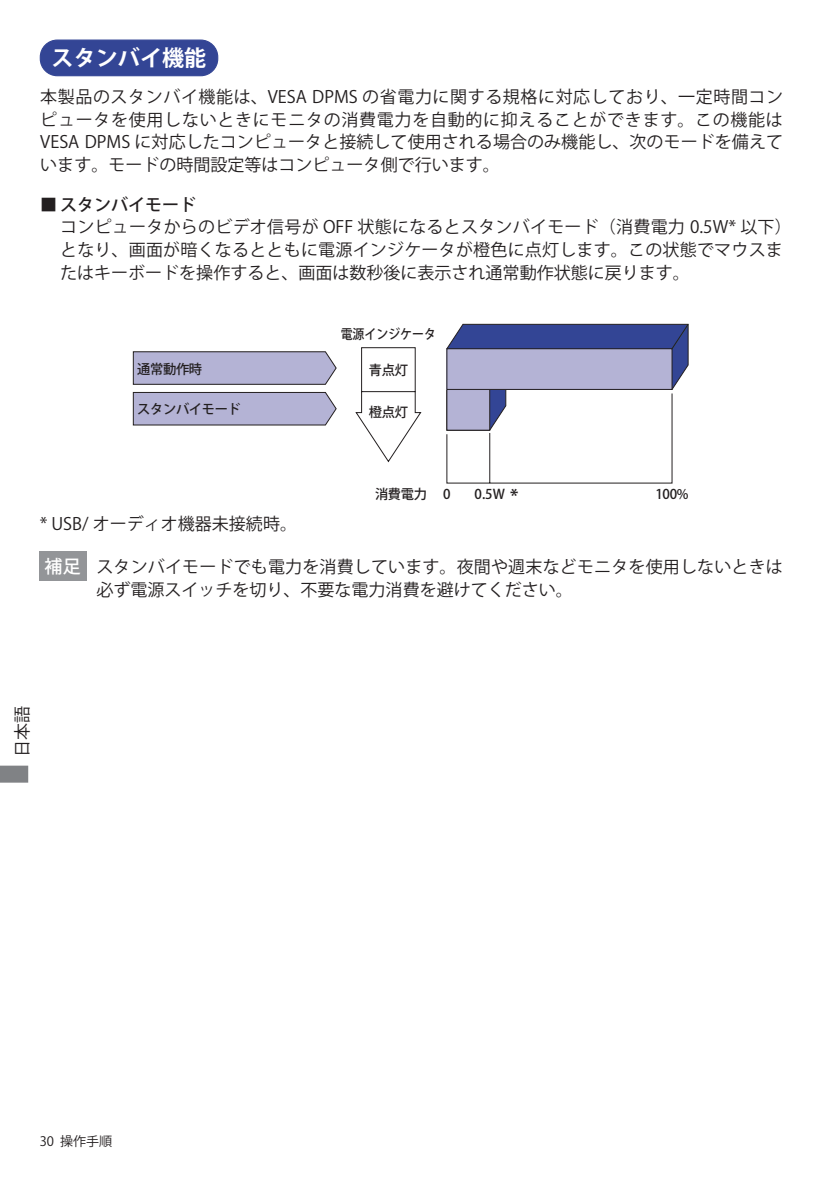
<style>
.page{position:relative;width:840px;height:1191px;background:#fff}
.page>*{position:absolute;margin:0;border:0;box-sizing:border-box;transform-origin:0 0}
.t1{font:700 22px "Koz Go Pro";letter-spacing:.005em;color:#fff}
.t2{font:500 18px "Koz Go Pro";color:#fff}
.t3{font:17px/22.6px "Koz Go Pro";letter-spacing:.005em;color:#231f20}
.t4{font:700 17px "Koz Go Pro";color:#231f20}
.t5{font:13.4px "Koz Go Pro Medium 90 msp RKSJ H";letter-spacing:-.025em;color:#231f20}
.t6{font:13.4px "Koz Go Pro Medium 90 msp RKSJ H";color:#231f20;scale:.89 1}
.t7{font:13px "Koz Go Pro";color:#231f20}
.s1{font-weight:500}
</style>
<div class="page">
<svg style="left:0;top:765px;width:28px;height:17px"></svg>
<div style="left:40px;top:40px;width:178px;height:36px;background:#334595;border-radius:17px"></div>
<div style="left:40px;top:40px;width:178px;height:36px;border:1px solid #334595;border-radius:17px"></div>
<div style="left:39px;top:551px;width:47px;height:29px;background:#939598"></div>
<svg style="left:446px;top:324px;width:242px;height:159px"></svg>
<svg style="left:132px;top:347px;width:289px;height:116px"></svg>
<p class="t1" style="left:52px;top:44px;width:156px">スタンバイ機能</p>
<p class="t3" style="left:40px;top:86px;width:744px;text-align:justify">本製品のスタンバイ機能は、VESA DPMS の省電力に関する規格に対応しており、一定時間コンピュータを使用しないときにモニタの消費電力を自動的に抑えることができます。この機能はVESA DPMS に対応したコンピュータと接続して使用される場合のみ機能し、次のモードを備えています。モードの時間設定等はコンピュータ側で行います。</p>
<p class="t3" style="left:60px;top:194px;width:732px;text-indent:-20px">■ <span class="s1">スタンバイモード<br></span>コンピュータからのビデオ信号が OFF 状態になるとスタンバイモード（消費電力 0.5W* 以下）となり、画面が暗くなるとともに電源インジケータが橙色に点灯します。この状態でマウスまたはキーボードを操作すると、画面は数秒後に表示され通常動作状態に戻ります。</p>
<p class="t5" style="left:137px;top:360px;width:66px">通常動作時</p>
<p class="t5" style="left:137px;top:400px;width:105px">スタンバイモード</p>
<p class="t3" style="left:40px;top:513px;width:259px">* USB/ オーディオ機器未接続時。</p>
<p class="t6" style="left:340px;top:325px;width:108px">電源インジケータ</p>
<p class="t5" style="left:368px;top:361px;width:41px">青点灯</p>
<p class="t5" style="left:368px;top:403px;width:41px">橙点灯</p>
<p class="t5" style="left:375px;top:485px;width:77px">消費電力 0</p>
<p class="t5" style="left:474px;top:485px;width:32px">0.5W</p>
<p class="t5" style="left:655px;top:485px;width:34px">100%</p>
<p class="t4" style="left:510px;top:485px;width:10px">*</p>
<p class="t2" style="left:45px;top:554px;width:38px">補足</p>
<p class="t3" style="left:96px;top:556px;width:687px">スタンバイモードでも電力を消費しています。夜間や週末などモニタを使用しないときは必ず電源スイッチを切り、不要な電力消費を避けてください。</p>
<p class="t3" style="left:11px;top:757px;width:52px;rotate:-90deg">日本語</p>
<p class="t7" style="left:40px;top:1132px;width:74px">30 操作手順</p>
</div>
